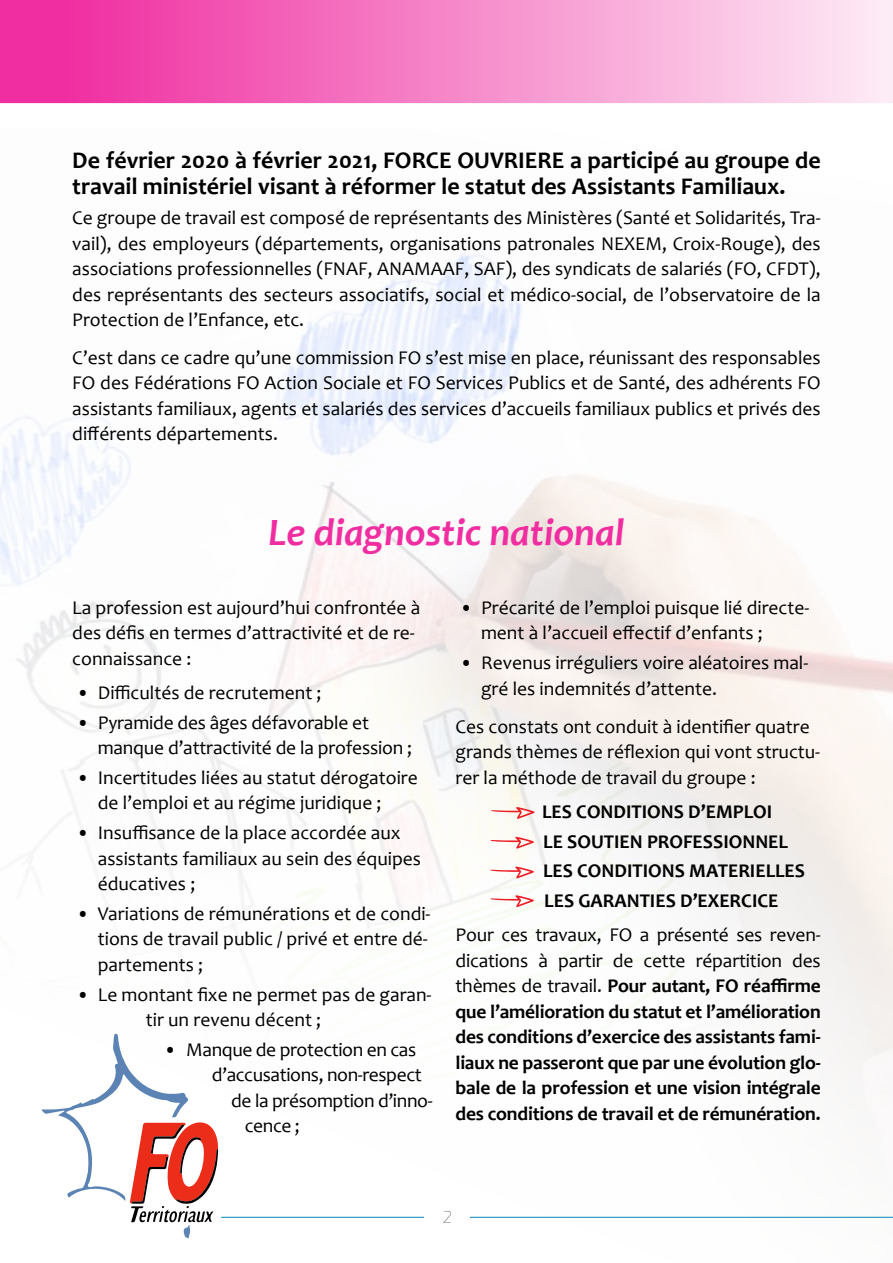
<style>
.page{position:relative;width:893px;height:1263px;background:#fff}
.page>*{position:absolute;margin:0;border:0;box-sizing:border-box;transform-origin:0 0}
.t1{font:italic 700 39px "Candara";color:#f02ea1}
.t2{font:700 24px/26px "Candara";color:#000}
.t3{font:19.5px/25.5px "Candara";color:#000}
.t4{font:700 19.5px/25.5px "Candara";color:#000}
.t5{font:19.5px "Candara";letter-spacing:-.02em;color:#000}
.t6{font:300 18px "Eras ITC";color:#7b7c7f}
.s1{font-weight:400}
</style>
<div class="page">
<hr style="left:221px;top:1217px;width:672px;height:1px;background:#008bb7">
<svg style="left:41px;top:1034px;width:177px;height:204px"></svg>
<div style="left:424px;top:1185px;width:46px;height:63px;background:#fff"></div>
<svg style="left:0;top:0;width:893px;height:103px;background:#f586c8"></svg>
<svg style="left:491px;top:807px;width:44px;height:12px"></svg>
<svg style="left:490px;top:837px;width:44px;height:12px"></svg>
<svg style="left:490px;top:866px;width:44px;height:13px"></svg>
<svg style="left:490px;top:895px;width:44px;height:12px"></svg>
<p class="t2" style="left:72px;top:147px;width:750px">De février 2020 à février 2021, FORCE OUVRIERE a participé au groupe de travail ministériel visant à réformer le statut des Assistants Familiaux.</p>
<p class="t3" style="left:72px;top:205px;width:750px;text-align:justify">Ce groupe de travail est composé de représentants des Ministères (Santé et Solidarités, Tra&shy;vail), des employeurs (départements, organisations patronales NEXEM, Croix-Rouge), des associations professionnelles (FNAF, ANAMAAF, SAF), des syndicats de salariés (FO, CFDT), des représentants des secteurs associatifs, social et médico-social, de l’observatoire de la Protection de l’Enfance, etc.</p>
<p class="t3" style="left:72px;top:344px;width:750px;text-align:justify">C’est dans ce cadre qu’une commission FO s’est mise en place, réunissant des responsables FO des Fédérations FO Action Sociale et FO Services Publics et de Santé, des adhérents FO assistants familiaux, agents et salariés des services d’accueils familiaux publics et privés des différents départements.</p>
<h1 class="t1" style="left:268px;top:508px;width:358px">Le diagnostic national</h1>
<p class="t3" style="left:72px;top:594px;width:350px">La profession est aujourd’hui confrontée à des défis en termes d’attractivité et de re&shy;connaissance :</p>
<p class="t3" style="left:77px;top:679px;width:246px">• Difficultés de recrutement ;</p>
<p class="t3" style="left:98px;top:709px;width:316px;text-indent:-21px">• Pyramide des âges défavorable et manque d’attractivité de la profession ;</p>
<p class="t3" style="left:98px;top:764px;width:322px;text-indent:-21px">• Incertitudes liées au statut dérogatoire de l’emploi et au régime juridique ;</p>
<p class="t3" style="left:98px;top:820px;width:325px;text-indent:-21px">• Insuffisance de la place accordée aux assistants familiaux au sein des équipes éducatives ;</p>
<p class="t3" style="left:98px;top:901px;width:334px;text-indent:-21px">• Variations de rémunérations et de condi&shy;tions de travail public / privé et entre dé&shy;partements ;</p>
<p class="t3" style="left:146px;top:981px;width:287px;text-indent:-69px">• Le montant fixe ne permet pas de garan&shy;tir un revenu décent ;</p>
<p class="t5" style="left:164px;top:1037px;width:254px">• Manque de protection en cas</p>
<p class="t5" style="left:212px;top:1063px;width:211px">d’accusations, non-respect</p>
<p class="t5" style="left:231px;top:1088px;width:203px">de la présomption d’inno-</p>
<p class="t3" style="left:245px;top:1113px;width:56px">cence ;</p>
<p class="t3" style="left:481px;top:595px;width:330px;text-indent:-21px">• Précarité de l’emploi puisque lié directe&shy;ment à l’accueil effectif d’enfants ;</p>
<p class="t3" style="left:481px;top:650px;width:329px;text-indent:-21px">• Revenus irréguliers voire aléatoires mal&shy;gré les indemnités d’attente.</p>
<p class="t3" style="left:455px;top:714px;width:366px">Ces constats ont conduit à identifier quatre grands thèmes de réflexion qui vont structu&shy;rer la méthode de travail du groupe :</p>
<p class="t4" style="left:542px;top:796px;width:264px;line-height:29.7px">LES CONDITIONS D’EMPLOI<br>LE SOUTIEN PROFESSIONNEL<br>LES CONDITIONS MATERIELLES<br>LES GARANTIES D’EXERCICE</p>
<p class="t4" style="left:455px;top:922px;width:367px;text-align:justify"><span class="s1">Pour ces travaux, FO a présenté ses reven&shy;dications à partir de cette répartition des thèmes de travail.</span> Pour autant, FO réaffirme que l’amélioration du statut et l’amélioration des conditions d’exercice des assistants fami&shy;liaux ne passeront que par une évolution glo&shy;bale de la profession et une vision intégrale des conditions de travail et de rémunération.</p>
<p class="t6" style="left:442px;top:1207px;width:11px">2</p>
</div>
